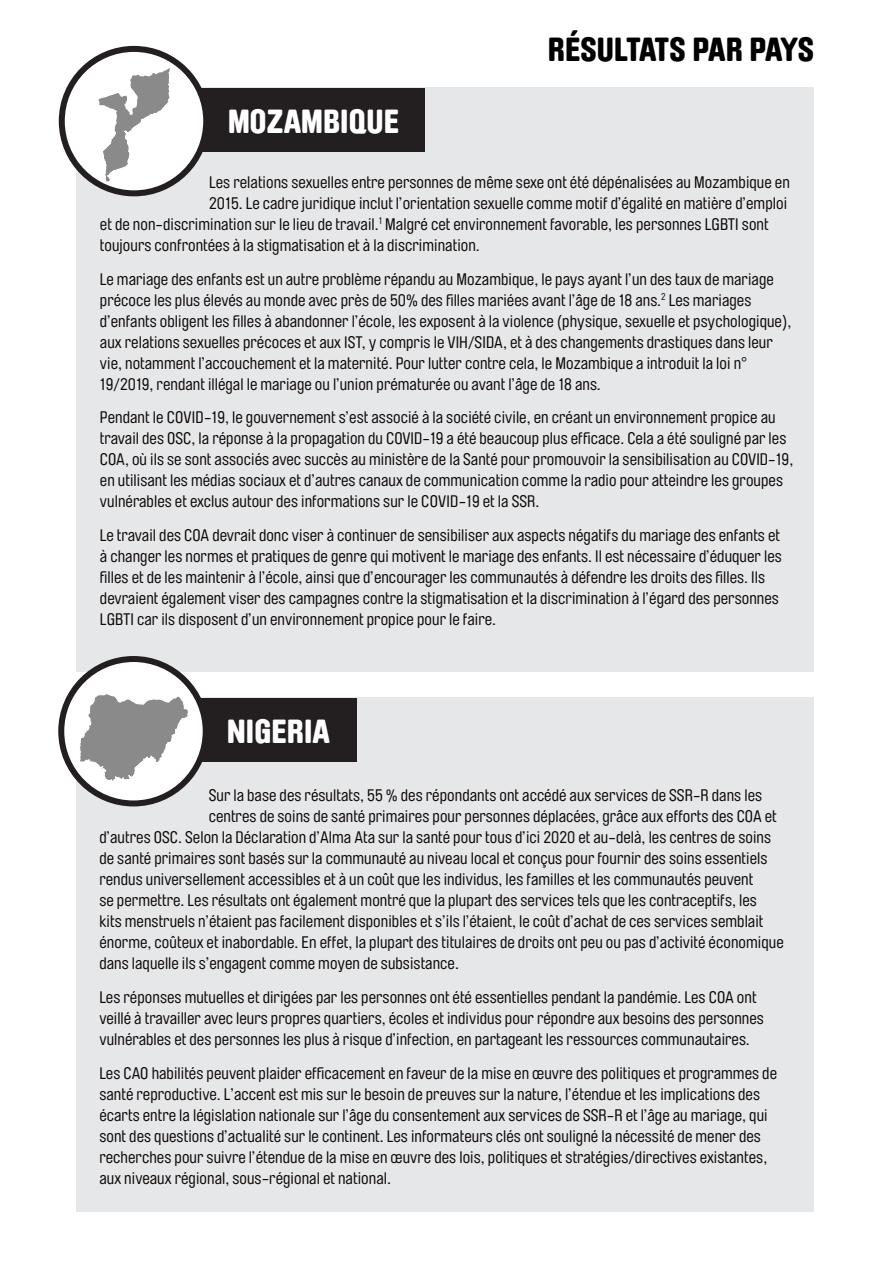
<style>
.page{position:relative;width:893px;height:1263px;background:#fff}
.page>*{position:absolute;margin:0;border:0;box-sizing:border-box;transform-origin:0 0}
.Heading{font:900 33px "Brauer Neue Std";letter-spacing:.005em;color:#fff}
.Heading-2{font:900 33px "Brauer Neue Std";letter-spacing:-.005em;color:#000}
.t1{font:16.5px/21px "Brauer Neue Std";letter-spacing:.005em;color:#0c0806}
</style>
<div class="page">
<div style="left:77px;top:87px;width:737px;height:585px;background:#e6e7e9"></div>
<div style="left:198px;top:88px;width:227px;height:64px;background:#231f20"></div>
<div style="left:62px;top:49px;width:144px;height:144px;background:#fff;border-radius:50%"></div>
<div style="left:59px;top:46px;width:150px;height:150px;border:6px solid #231f20;border-radius:50%"></div>
<div style="left:76px;top:697px;width:738px;height:515px;background:#e6e7e9"></div>
<div style="left:197px;top:698px;width:160px;height:64px;background:#231f20"></div>
<svg style="left:61px;top:659px;width:145px;height:144px"></svg>
<div style="left:58px;top:656px;width:151px;height:150px;border:6px solid #231f20;border-radius:50%"></div>
<svg style="left:96px;top:68px;width:77px;height:125px"></svg>
<svg style="left:78px;top:692px;width:112px;height:104px;background:#bbb"></svg>
<p class="Heading" style="left:228px;top:102px;width:173px">MOZAMBIQUE</p>
<p class="Heading-2" style="left:548px;top:30px;width:268px">RÉSULTATS PAR PAYS</p>
<p class="t1" style="left:209px;top:172px;width:582px">Les relations sexuelles entre personnes de même sexe ont été dépénalisées au Mozambique en</p>
<p class="t1" style="left:209px;top:193px;width:579px">2015. Le cadre juridique inclut l’orientation sexuelle comme motif d’égalité en matière d’emploi</p>
<p class="t1" style="left:100px;top:214px;width:670px">et de non-discrimination sur le lieu de travail.<sup>1</sup> Malgré cet environnement favorable, les personnes LGBTI sont</p>
<p class="t1" style="left:100px;top:235px;width:381px">toujours confrontées à la stigmatisation et à la discrimination.</p>
<p class="t1" style="left:100px;top:268px;width:693px">Le mariage des enfants est un autre problème répandu au Mozambique, le pays ayant l’un des taux de mariage précoce les plus élevés au monde avec près de 50% des filles mariées avant l’âge de 18 ans.<sup>2</sup> Les mariages d’enfants obligent les filles à abandonner l’école, les exposent à la violence (physique, sexuelle et psychologique), aux relations sexuelles précoces et aux IST, y compris le VIH/SIDA, et à des changements drastiques dans leur vie, notamment l’accouchement et la maternité. Pour lutter contre cela, le Mozambique a introduit la loi n° 19/2019, rendant illégal le mariage ou l’union prématurée ou avant l’âge de 18 ans.</p>
<p class="t1" style="left:100px;top:407px;width:695px">Pendant le COVID-19, le gouvernement s’est associé à la société civile, en créant un environnement propice au travail des OSC, la réponse à la propagation du COVID-19 a été beaucoup plus efficace. Cela a été souligné par les COA, où ils se sont associés avec succès au ministère de la Santé pour promouvoir la sensibilisation au COVID-19, en utilisant les médias sociaux et d’autres canaux de communication comme la radio pour atteindre les groupes vulnérables et exclus autour des informations sur le COVID-19 et la SSR.</p>
<p class="t1" style="left:100px;top:525px;width:683px">Le travail des COA devrait donc viser à continuer de sensibiliser aux aspects négatifs du mariage des enfants et à changer les normes et pratiques de genre qui motivent le mariage des enfants. Il est nécessaire d’éduquer les filles et de les maintenir à l’école, ainsi que d’encourager les communautés à défendre les droits des filles. Ils devraient également viser des campagnes contre la stigmatisation et la discrimination à l’égard des personnes LGBTI car ils disposent d’un environnement propice pour le faire.</p>
<p class="Heading" style="left:227px;top:712px;width:104px">NIGERIA</p>
<p class="t1" style="left:209px;top:785px;width:555px">Sur la base des résultats, 55 % des répondants ont accédé aux services de SSR-R dans les</p>
<p class="t1" style="left:209px;top:806px;width:570px">centres de soins de santé primaires pour personnes déplacées, grâce aux efforts des COA et</p>
<p class="t1" style="left:99px;top:827px;width:673px">d’autres OSC. Selon la Déclaration d’Alma Ata sur la santé pour tous d’ici 2020 et au-delà, les centres de soins</p>
<p class="t1" style="left:99px;top:848px;width:670px">de santé primaires sont basés sur la communauté au niveau local et conçus pour fournir des soins essentiels</p>
<p class="t1" style="left:99px;top:869px;width:655px">rendus universellement accessibles et à un coût que les individus, les familles et les communautés peuvent</p>
<p class="t1" style="left:99px;top:890px;width:659px">se permettre. Les résultats ont également montré que la plupart des services tels que les contraceptifs, les</p>
<p class="t1" style="left:99px;top:911px;width:665px">kits menstruels n’étaient pas facilement disponibles et s’ils l’étaient, le coût d’achat de ces services semblait</p>
<p class="t1" style="left:99px;top:932px;width:686px">énorme, coûteux et inabordable. En effet, la plupart des titulaires de droits ont peu ou pas d’activité économique</p>
<p class="t1" style="left:99px;top:953px;width:361px">dans laquelle ils s’engagent comme moyen de subsistance.</p>
<p class="t1" style="left:99px;top:987px;width:666px">Les réponses mutuelles et dirigées par les personnes ont été essentielles pendant la pandémie. Les COA ont veillé à travailler avec leurs propres quartiers, écoles et individus pour répondre aux besoins des personnes vulnérables et des personnes les plus à risque d’infection, en partageant les ressources communautaires.</p>
<p class="t1" style="left:99px;top:1063px;width:679px">Les CAO habilités peuvent plaider efficacement en faveur de la mise en œuvre des politiques et programmes de santé reproductive. L’accent est mis sur le besoin de preuves sur la nature, l’étendue et les implications des écarts entre la législation nationale sur l’âge du consentement aux services de SSR-R et l’âge au mariage, qui sont des questions d’actualité sur le continent. Les informateurs clés ont souligné la nécessité de mener des recherches pour suivre l’étendue de la mise en œuvre des lois, politiques et stratégies/directives existantes, aux niveaux régional, sous-régional et national.</p>
</div>
